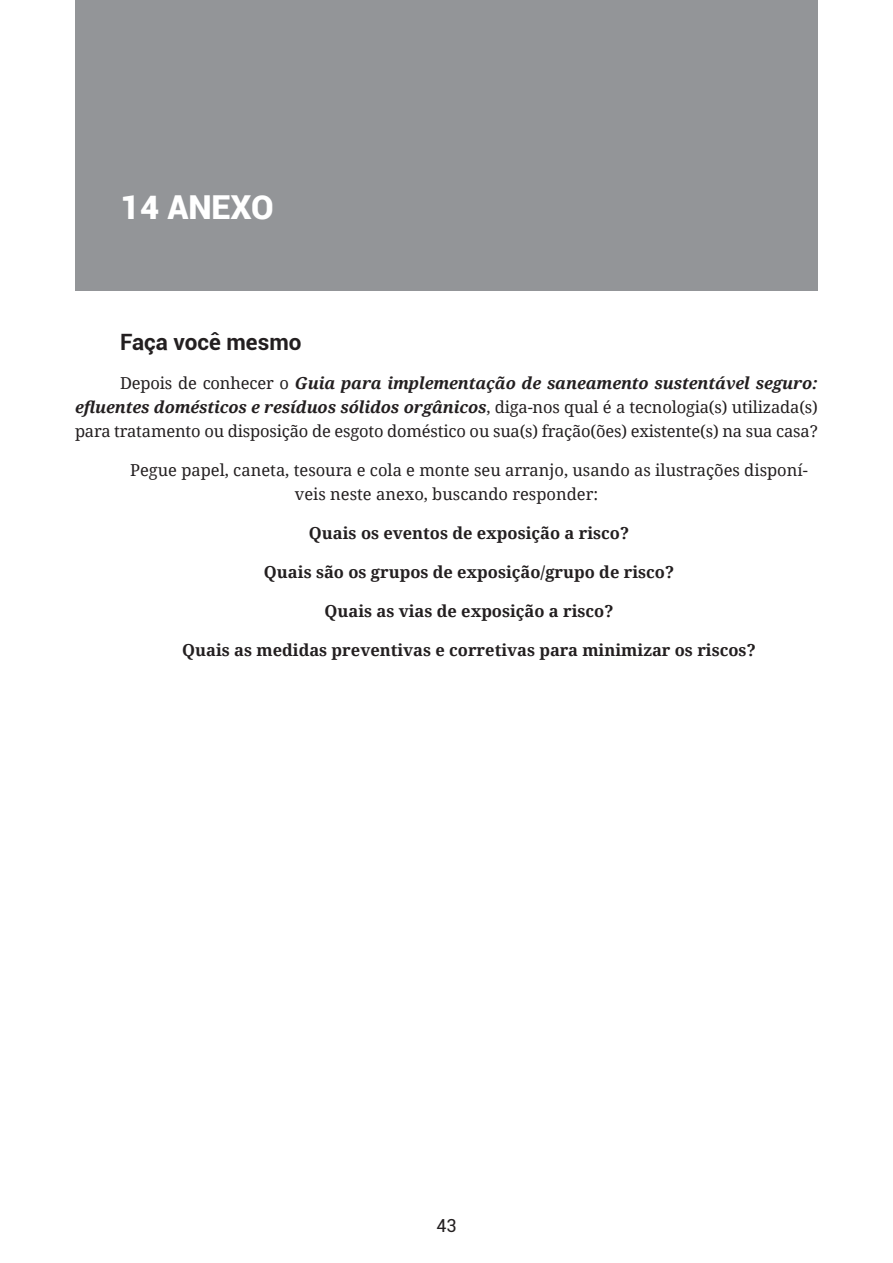
<style>
.page{position:relative;width:893px;height:1263px;background:#fff}
.page>*{position:absolute;margin:0;border:0;box-sizing:border-box;transform-origin:0 0}
.t1{font:900 33px "Roboto";color:#fff}
.t2{font:700 22.5px "Roboto";color:#231f20}
.t3{font:18px "Roboto";color:#231f20}
.t4{font:16.5px/24px "Noto Serif";color:#231f20;text-align:justify}
.t5{font:700 16.5px "Noto Serif";color:#231f20}
.s1{font-weight:700;font-style:italic}
</style>
<div class="page">
<div style="left:75px;top:0;width:743px;height:290px;background:#939598"></div>
<h1 class="t1" style="left:121px;top:184px;width:154px">14 ANEXO</h1>
<h2 class="t2" style="left:120px;top:326px;width:183px">Faça você mesmo</h2>
<p class="t4" style="left:75px;top:371px;width:744px;text-indent:45px">Depois de conhecer o <span class="s1">Guia para implementação de saneamento sustentável seguro: efluentes domésticos e resíduos sólidos orgânicos</span>, diga-nos qual é a tecnologia(s) utilizada(s) para tratamento ou disposição de esgoto doméstico ou sua(s) fração(ões) existente(s) na sua casa?</p>
<p class="t4" style="left:295px;top:458px;width:514px;text-indent:-165px">Pegue papel, caneta, tesoura e cola e monte seu arranjo, usando as ilustrações disponí&shy;veis neste anexo, buscando responder:</p>
<p class="t5" style="left:309px;top:522px;width:322px">Quais os eventos de exposição a risco?</p>
<p class="t5" style="left:264px;top:561px;width:412px">Quais são os grupos de exposição/grupo de risco?</p>
<p class="t5" style="left:325px;top:600px;width:290px">Quais as vias de exposição a risco?</p>
<p class="t5" style="left:182px;top:639px;width:575px">Quais as medidas preventivas e corretivas para minimizar os riscos?</p>
<p class="t3" style="left:436px;top:1213px;width:22px">43</p>
</div>
